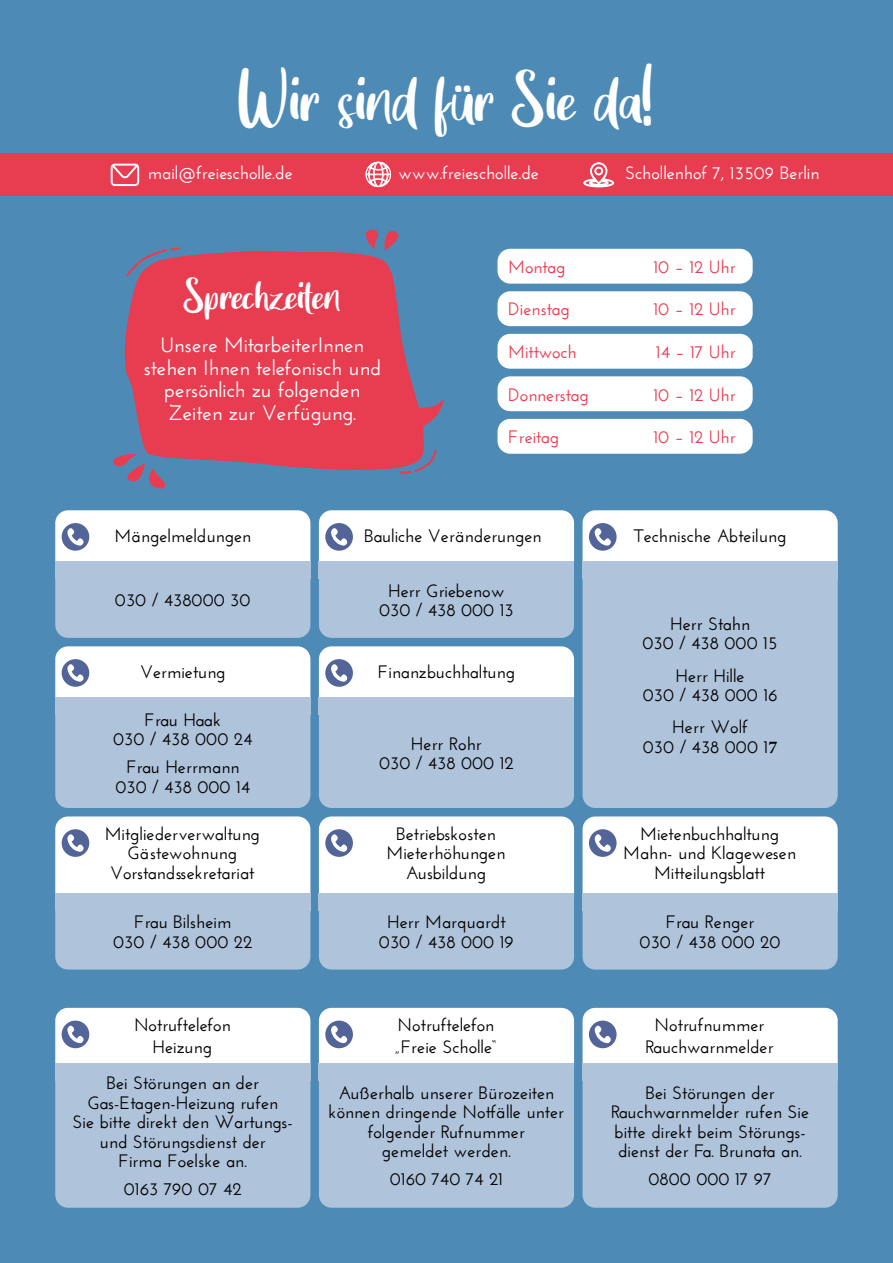
<style>
.page{position:relative;width:893px;height:1263px;background:#4d8bb6}
.page>*{position:absolute;margin:0;border:0;box-sizing:border-box;transform-origin:0 0}
.t1{font:43.5px "Great Wishes";color:#fff}
.t2{font:27px "Great Wishes";color:#fff}
.t3{font:600 21px/22.5px "Josefin Sans";color:#fff;text-align:center}
.t4{font:600 18px/19.5px "Josefin Sans";color:#000;text-align:center}
.t5{font:600 18px "Josefin Sans";color:#e83c51}
.t6{font:600 18px "Josefin Sans";color:#fff}
.s1{font-family:"Minion Pro";font-weight:700}
</style>
<div class="page">
<div style="left:497px;top:249px;width:256px;height:35px;background:#fff;border-radius:13px"></div>
<div style="left:497px;top:291px;width:256px;height:35px;background:#fff;border-radius:13px"></div>
<div style="left:497px;top:334px;width:256px;height:35px;background:#fff;border-radius:13px"></div>
<div style="left:497px;top:376px;width:256px;height:35px;background:#fff;border-radius:13px"></div>
<div style="left:497px;top:419px;width:256px;height:35px;background:#fff;border-radius:13px"></div>
<svg style="left:124px;top:251px;width:320px;height:219px;fill:#e83c51"></svg>
<svg style="left:125px;top:247px;width:56px;height:31px"></svg>
<svg style="left:398px;top:448px;width:40px;height:26px"></svg>
<svg style="left:113px;top:453px;width:52px;height:36px"></svg>
<svg style="left:365px;top:229px;width:34px;height:22px"></svg>
<div style="left:55px;top:510px;width:255px;height:64px;background:#fff;border-radius:13px"></div>
<div style="left:55px;top:561px;width:255px;height:77px;background:#afc3db;border-radius:13px"></div>
<div style="left:62px;top:523px;width:27px;height:28px;background:#526498;border-radius:50%"></div>
<svg style="left:67px;top:528px;width:17px;height:18px"></svg>
<div style="left:55px;top:816px;width:255px;height:94px;background:#fff;border-radius:13px"></div>
<div style="left:55px;top:893px;width:255px;height:76px;background:#afc3db;border-radius:13px"></div>
<div style="left:62px;top:829px;width:27px;height:28px;background:#526498;border-radius:50%"></div>
<svg style="left:67px;top:834px;width:17px;height:18px"></svg>
<div style="left:55px;top:646px;width:255px;height:64px;background:#fff;border-radius:13px"></div>
<div style="left:55px;top:697px;width:255px;height:111px;background:#afc3db;border-radius:13px"></div>
<div style="left:62px;top:659px;width:27px;height:28px;background:#526498;border-radius:50%"></div>
<svg style="left:67px;top:664px;width:17px;height:18px"></svg>
<div style="left:55px;top:1008px;width:255px;height:72px;background:#fff;border-radius:13px"></div>
<div style="left:55px;top:1063px;width:255px;height:145px;background:#afc3db;border-radius:13px"></div>
<div style="left:62px;top:1020px;width:27px;height:28px;background:#526498;border-radius:50%"></div>
<svg style="left:67px;top:1026px;width:17px;height:17px"></svg>
<div style="left:319px;top:510px;width:255px;height:64px;background:#fff;border-radius:13px"></div>
<div style="left:319px;top:561px;width:255px;height:77px;background:#afc3db;border-radius:13px"></div>
<div style="left:325px;top:523px;width:28px;height:28px;background:#526498;border-radius:50%"></div>
<svg style="left:331px;top:528px;width:16px;height:18px"></svg>
<div style="left:319px;top:816px;width:255px;height:94px;background:#fff;border-radius:13px"></div>
<div style="left:319px;top:893px;width:255px;height:76px;background:#afc3db;border-radius:13px"></div>
<div style="left:325px;top:829px;width:28px;height:28px;background:#526498;border-radius:50%"></div>
<svg style="left:331px;top:834px;width:16px;height:18px"></svg>
<div style="left:319px;top:646px;width:255px;height:64px;background:#fff;border-radius:13px"></div>
<div style="left:319px;top:697px;width:255px;height:111px;background:#afc3db;border-radius:13px"></div>
<div style="left:325px;top:659px;width:28px;height:28px;background:#526498;border-radius:50%"></div>
<svg style="left:331px;top:664px;width:16px;height:18px"></svg>
<div style="left:319px;top:1008px;width:255px;height:72px;background:#fff;border-radius:13px"></div>
<div style="left:319px;top:1063px;width:255px;height:145px;background:#afc3db;border-radius:13px"></div>
<div style="left:325px;top:1020px;width:28px;height:28px;background:#526498;border-radius:50%"></div>
<svg style="left:331px;top:1026px;width:16px;height:17px"></svg>
<div style="left:583px;top:1008px;width:255px;height:72px;background:#fff;border-radius:13px"></div>
<div style="left:583px;top:1063px;width:255px;height:145px;background:#afc3db;border-radius:13px"></div>
<div style="left:589px;top:1020px;width:28px;height:28px;background:#526498;border-radius:50%"></div>
<svg style="left:594px;top:1026px;width:17px;height:17px"></svg>
<div style="left:583px;top:510px;width:255px;height:64px;background:#fff;border-radius:13px"></div>
<div style="left:583px;top:561px;width:255px;height:247px;background:#afc3db;border-radius:13px"></div>
<div style="left:589px;top:523px;width:28px;height:28px;background:#526498;border-radius:50%"></div>
<svg style="left:594px;top:528px;width:17px;height:18px"></svg>
<div style="left:583px;top:816px;width:255px;height:94px;background:#fff;border-radius:13px"></div>
<div style="left:583px;top:893px;width:255px;height:76px;background:#afc3db;border-radius:13px"></div>
<div style="left:589px;top:829px;width:28px;height:28px;background:#526498;border-radius:50%"></div>
<svg style="left:594px;top:834px;width:17px;height:18px"></svg>
<div style="left:0;top:153px;width:893px;height:43px;background:#e83c51"></div>
<svg style="left:365px;top:161px;width:26px;height:27px"></svg>
<div style="left:366px;top:162px;width:25px;height:25px;border:1px solid #fff;border-radius:50%"></div>
<svg style="left:111px;top:164px;width:28px;height:22px"></svg>
<svg style="left:583px;top:162px;width:31px;height:25px"></svg>
<h1 class="t1" style="left:238px;top:87px;width:418px">Wir sind für Sie da!</h1>
<p class="t6" style="left:148px;top:162px;width:146px">mail@freiescholle.de</p>
<p class="t6" style="left:398px;top:162px;width:142px">www.freiescholle.de</p>
<p class="t6" style="left:625px;top:162px;width:196px">Schollenhof 7, 13509 Berlin</p>
<h2 class="t2" style="left:184px;top:288px;width:158px">Sprechzeiten</h2>
<p class="t3" style="left:143px;top:334px;width:239px">Unsere MitarbeiterInnen stehen Ihnen telefonisch und persönlich zu folgenden<br>Zeiten zur Verfügung.</p>
<p class="t5" style="left:508px;top:256px;width:59px">Montag</p>
<p class="t5" style="left:653px;top:256px;width:84px">10 – 12 Uhr</p>
<p class="t5" style="left:508px;top:298px;width:63px">Dienstag</p>
<p class="t5" style="left:653px;top:298px;width:84px">10 – 12 Uhr</p>
<p class="t5" style="left:508px;top:341px;width:70px">Mittwoch</p>
<p class="t5" style="left:656px;top:341px;width:81px">14 – 17 Uhr</p>
<p class="t5" style="left:508px;top:383px;width:82px">Donnerstag</p>
<p class="t5" style="left:653px;top:383px;width:84px">10 – 12 Uhr</p>
<p class="t5" style="left:508px;top:426px;width:53px">Freitag</p>
<p class="t5" style="left:653px;top:426px;width:84px">10 – 12 Uhr</p>
<p class="t4" style="left:114px;top:526px;width:138px">Mängelmeldungen</p>
<p class="t4" style="left:115px;top:590px;width:137px">030 / 438000 30</p>
<p class="t4" style="left:140px;top:662px;width:87px">Vermietung</p>
<p class="t4" style="left:113px;top:710px;width:141px">Frau Haak<br>030 / 438 000 24</p>
<p class="t4" style="left:115px;top:757px;width:136px">Frau Herrmann<br>030 / 438 000 14</p>
<p class="t4" style="left:105px;top:824px;width:157px">Mitgliederverwaltung<br>Gästewohnung<br>Vorstandssekretariat</p>
<p class="t4" style="left:113px;top:912px;width:141px">Frau Bilsheim<br>030 / 438 000 22</p>
<p class="t4" style="left:134px;top:1014px;width:98px;line-height:21.6px">Notruftelefon<br>Heizung</p>
<p class="t4" style="left:73px;top:1073px;width:222px">Bei Störungen an der<br>Gas-Etagen-Heizung rufen<br>Sie bitte direkt den Wartungs&shy;und Störungsdienst der<br>Firma Foelske an.</p>
<p class="t4" style="left:124px;top:1179px;width:119px">0163 790 07 42</p>
<p class="t4" style="left:364px;top:526px;width:179px">Bauliche Veränderungen</p>
<p class="t4" style="left:379px;top:581px;width:136px">Herr Griebenow<br>030 / 438 000 13</p>
<p class="t4" style="left:378px;top:662px;width:138px">Finanzbuchhaltung</p>
<p class="t4" style="left:379px;top:734px;width:136px">Herr Rohr<br>030 / 438 000 12</p>
<p class="t4" style="left:387px;top:824px;width:120px">Betriebskosten<br>Mieterhöhungen<br>Ausbildung</p>
<p class="t4" style="left:379px;top:912px;width:136px">Herr Marquardt<br>030 / 438 000 19</p>
<p class="t4" style="left:395px;top:1014px;width:103px;line-height:21.6px;text-align:left">Notruftelefon „Freie Scholle“</p>
<p class="t4" style="left:329px;top:1083px;width:237px">Außerhalb unserer Bürozeiten können dringende Notfälle unter folgender Rufnummer<br>gemeldet werden.</p>
<p class="t4" style="left:390px;top:1169px;width:115px">0160 740 74 21</p>
<p class="t4" style="left:634px;top:526px;width:154px">Technische Abteilung</p>
<p class="t4" style="left:642px;top:614px;width:137px">Herr Stahn<br>030 / 438 000 15</p>
<p class="t4" style="left:643px;top:666px;width:136px">Herr Hille<br>030 / 438 000 16</p>
<p class="t4" style="left:643px;top:717px;width:136px">Herr Wolf<br>030 / 438 000 1<span class="s1">7</span></p>
<p class="t4" style="left:623px;top:824px;width:174px">Mietenbuchhaltung<br>Mahn- und Klagewesen<br>Mitteilungsblatt</p>
<p class="t4" style="left:640px;top:912px;width:142px">Frau Renger<br>030 / 438 000 20</p>
<p class="t4" style="left:645px;top:1014px;width:130px;line-height:21.6px">Notrufnummer<br>Rauchwarnmelder</p>
<p class="t4" style="left:611px;top:1083px;width:200px">Bei Störungen der<br>Rauchwarnmelder rufen Sie bitte direkt beim Störungs&shy;dienst der Fa. Brunata an.</p>
<p class="t4" style="left:649px;top:1169px;width:125px">0800 000 17 97</p>
</div>
